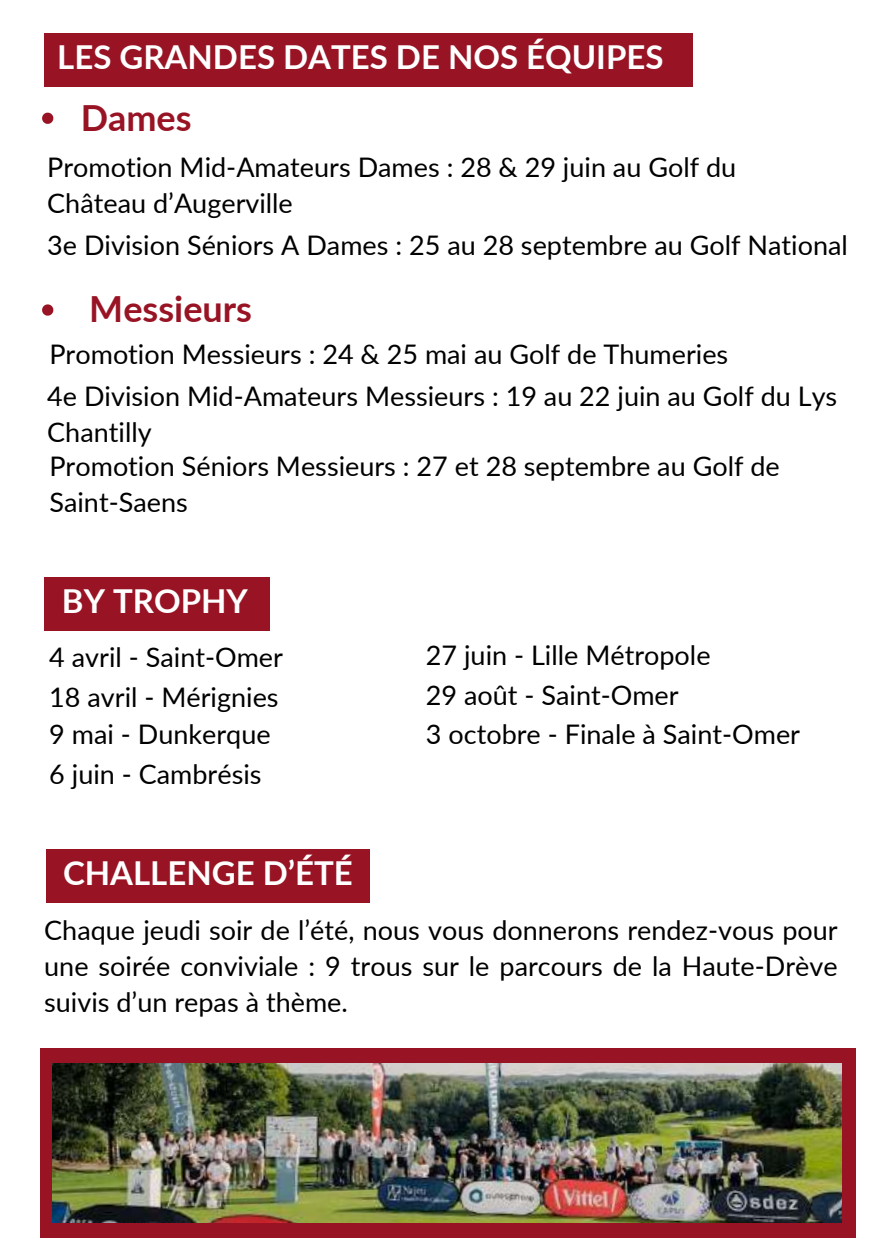
<style>
.page{position:relative;width:894px;height:1258px;background:#fff}
.page>*{position:absolute;margin:0;border:0;box-sizing:border-box;transform-origin:0 0}
.t1{font:700 36px "Lato";color:#981424}
.t2{font:700 33px "Lato";color:#fff}
.t3{font:27px/36px "Lato";color:#000}
</style>
<div class="page">
<div style="left:40px;top:1048px;width:815px;height:189px;background:#981424"></div>
<img style="left:53px;top:1064px;width:788px;height:158px">
<div style="left:44px;top:33px;width:648px;height:54px;background:#981424"></div>
<div style="left:44px;top:577px;width:226px;height:54px;background:#981424"></div>
<div style="left:46px;top:849px;width:323px;height:53px;background:#981424"></div>
<svg style="left:42px;top:113px;width:11px;height:11px"></svg>
<svg style="left:42px;top:304px;width:11px;height:12px"></svg>
<p class="t2" style="left:57px;top:36px;width:607px">LES GRANDES DATES DE NOS ÉQUIPES</p>
<h1 class="t1" style="left:81px;top:95px;width:112px">Dames</h1>
<p class="t3" style="left:47px;top:149px;width:690px">Promotion Mid-Amateurs Dames : 28 &amp; 29 juin au Golf du<br>Château d’Augerville</p>
<p class="t3" style="left:47px;top:227px;width:801px">3e Division Séniors A Dames : 25 au 28 septembre au Golf National</p>
<h1 class="t1" style="left:89px;top:287px;width:164px">Messieurs</h1>
<p class="t3" style="left:47px;top:333px;width:791px;line-height:41.7px">Promotion Messieurs : 24 &amp; 25 mai au Golf de Thumeries<br>4e Division Mid-Amateurs Messieurs : 19 au 22 juin au Golf du Lys</p>
<p class="t3" style="left:47px;top:414px;width:733px;line-height:34.8px">Chantilly<br>Promotion Séniors Messieurs : 27 et 28 septembre au Golf de<br>Saint-Saens</p>
<p class="t2" style="left:62px;top:580px;width:187px">BY TROPHY</p>
<p class="t3" style="left:49px;top:637px;width:235px;line-height:38.7px">4 avril - Saint-Omer<br>18 avril - Mérignies<br>9 mai - Dunkerque<br>6 juin - Cambrésis</p>
<p class="t3" style="left:426px;top:635px;width:375px;line-height:39.6px">27 juin - Lille Métropole<br>29 août - Saint-Omer<br>3 octobre - Finale à Saint-Omer</p>
<p class="t2" style="left:63px;top:852px;width:291px">CHALLENGE D’ÉTÉ</p>
<p class="t3" style="left:44px;top:912px;width:794px;text-align:justify">Chaque jeudi soir de l’été, nous vous donnerons rendez-vous pour une soirée conviviale : 9 trous sur le parcours de la Haute-Drève suivis d’un repas à thème.</p>
</div>
